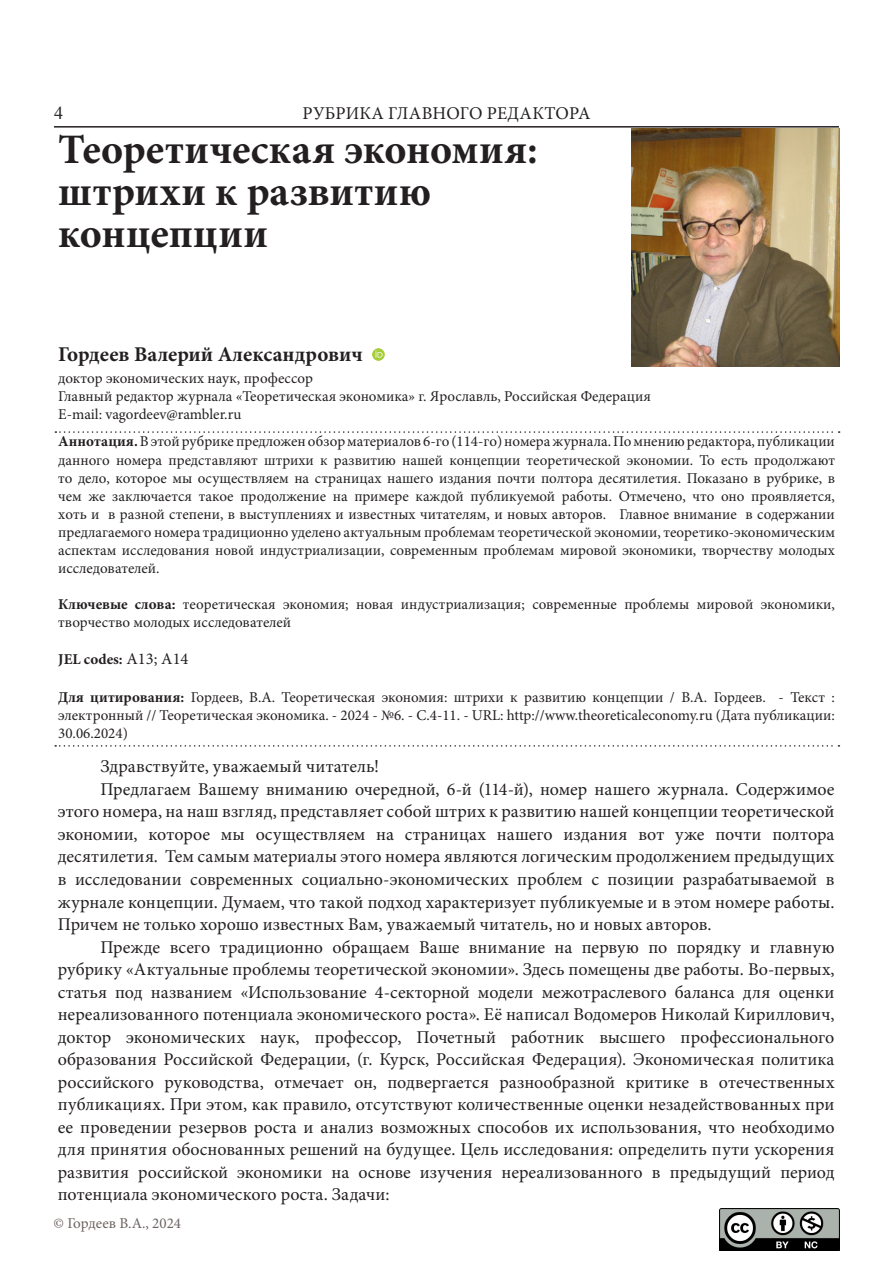
<style>
.page{position:relative;width:893px;height:1263px;background:#fff}
.page>*{position:absolute;margin:0;border:0;box-sizing:border-box;transform-origin:0 0}
.Заголовок_статьи{font:700 42px/42px "Minion Pro";letter-spacing:.005em;color:#231f20}
.Автор{font:700 21px "Minion Pro";color:#231f20}
.Стиль_абзаца_1{font:18px/22.5px "Minion Pro";letter-spacing:.005em;color:#231f20;text-align:justify}
.t1{font:18px "Times New Roman";color:#231f20}
.t2{font:15px/18px "Minion Pro";color:#231f20;text-align:justify}
.t3{font:15px "Minion Pro";color:#6b6360}
.t4{font:700 15px "Minion Pro";color:#231f20}
.s1{font-weight:700}
.s2{font-weight:400;font-size:16.5px}
</style>
<div class="page">
<hr style="left:54px;top:126px;width:785px;height:2px;background:#231f20">
<svg style="left:372px;top:348px;width:13px;height:13px"></svg>
<img style="left:631px;top:128px;width:208px;height:239px">
<svg style="left:55px;top:431px;width:785px;height:2px"></svg>
<svg style="left:55px;top:745px;width:784px;height:2px"></svg>
<img style="left:720px;top:1209px;width:119px;height:42px">
<p class="t1" style="left:54px;top:101px;width:10px">4</p>
<p class="Стиль_абзаца_1" style="left:302px;top:102px;width:290px">РУБРИКА ГЛАВНОГО РЕДАКТОРА</p>
<p class="Заголовок_статьи" style="left:58px;top:128px;width:481px">Теоретическая экономия: штрихи к развитию концепции</p>
<p class="Автор" style="left:58px;top:339px;width:306px">Гордеев Валерий Александрович</p>
<p class="t2" style="left:58px;top:369px;width:256px">доктор экономических наук, профессор</p>
<p class="t2" style="left:58px;top:387px;width:594px">Главный редактор журнала «Теоретическая экономика» г. Ярославль, Российская Федерация</p>
<p class="t2" style="left:58px;top:405px;width:185px">E-mail: vagordeev@rambler.ru</p>
<p class="t2" style="left:58px;top:433px;width:778px"><span class="s1">Аннотация.</span> В этой рубрике предложен обзор материалов 6-го (114-го) номера журнала. По мнению редактора, публикации данного номера представляют штрихи к развитию нашей концепции теоретической экономии. То есть продолжают то дело, которое мы осуществляем на страницах нашего издания почти полтора десятилетия. Показано в рубрике, в чем же заключается такое продолжение на примере каждой публикуемой работы. Отмечено, что оно проявляется, хоть и в разной степени, в выступлениях и известных читателям, и новых авторов. Главное внимание в содержании предлагаемого номера традиционно уделено актуальным проблемам теоретической экономии, теоретико-экономическим аспектам исследования новой индустриализации, современным проблемам мировой экономики, творчеству молодых исследователей.</p>
<p class="t2" style="left:58px;top:595px;width:778px"><span class="s1">Ключевые слова:</span> теоретическая экономия; новая индустриализация; современные проблемы мировой экономики, творчество молодых исследователей</p>
<p class="t4" style="left:58px;top:649px;width:132px">JEL codes: <span class="s2">A13; A14</span></p>
<p class="t2" style="left:58px;top:688px;width:778px"><span class="s1">Для цитирования:</span> Гордеев, В.А. Теоретическая экономия: штрихи к развитию концепции / В.А. Гордеев. - Текст : электронный // Теоретическая экономика. - 2024 - №6. - С.4-11. - URL: http://www.theoreticaleconomy.ru (Дата публикации:<br>30.06.2024)</p>
<p class="Стиль_абзаца_1" style="left:100px;top:755px;width:280px">Здравствуйте, уважаемый читатель!</p>
<p class="Стиль_абзаца_1" style="left:58px;top:778px;width:778px;text-indent:43px">Предлагаем Вашему вниманию очередной, 6-й (114-й), номер нашего журнала. Содержимое этого номера, на наш взгляд, представляет собой штрих к развитию нашей концепции теоретической экономии, которое мы осуществляем на страницах нашего издания вот уже почти полтора десятилетия. Тем самым материалы этого номера являются логическим продолжением предыдущих в исследовании современных социально-экономических проблем с позиции разрабатываемой в журнале концепции. Думаем, что такой подход характеризует публикуемые и в этом номере работы.<br>Причем не только хорошо известных Вам, уважаемый читатель, но и новых авторов.</p>
<p class="Стиль_абзаца_1" style="left:58px;top:935px;width:778px;text-indent:43px">Прежде всего традиционно обращаем Ваше внимание на первую по порядку и главную рубрику «Актуальные проблемы теоретической экономии». Здесь помещены две работы. Во-первых, статья под названием «Использование 4-секторной модели межотраслевого баланса для оценки нереализованного потенциала экономического роста». Её написал Водомеров Николай Кириллович, доктор экономических наук, профессор, Почетный работник высшего профессионального образования Российской Федерации, (г. Курск, Российская Федерация). Экономическая политика российского руководства, отмечает он, подвергается разнообразной критике в отечественных публикациях. При этом, как правило, отсутствуют количественные оценки незадействованных при ее проведении резервов роста и анализ возможных способов их использования, что необходимо для принятия обоснованных решений на будущее. Цель исследования: определить пути ускорения развития российской экономики на основе изучения нереализованного в предыдущий период потенциала экономического роста. Задачи:</p>
<p class="t3" style="left:54px;top:1213px;width:129px">© Гордеев В.А., 2024</p>
</div>
